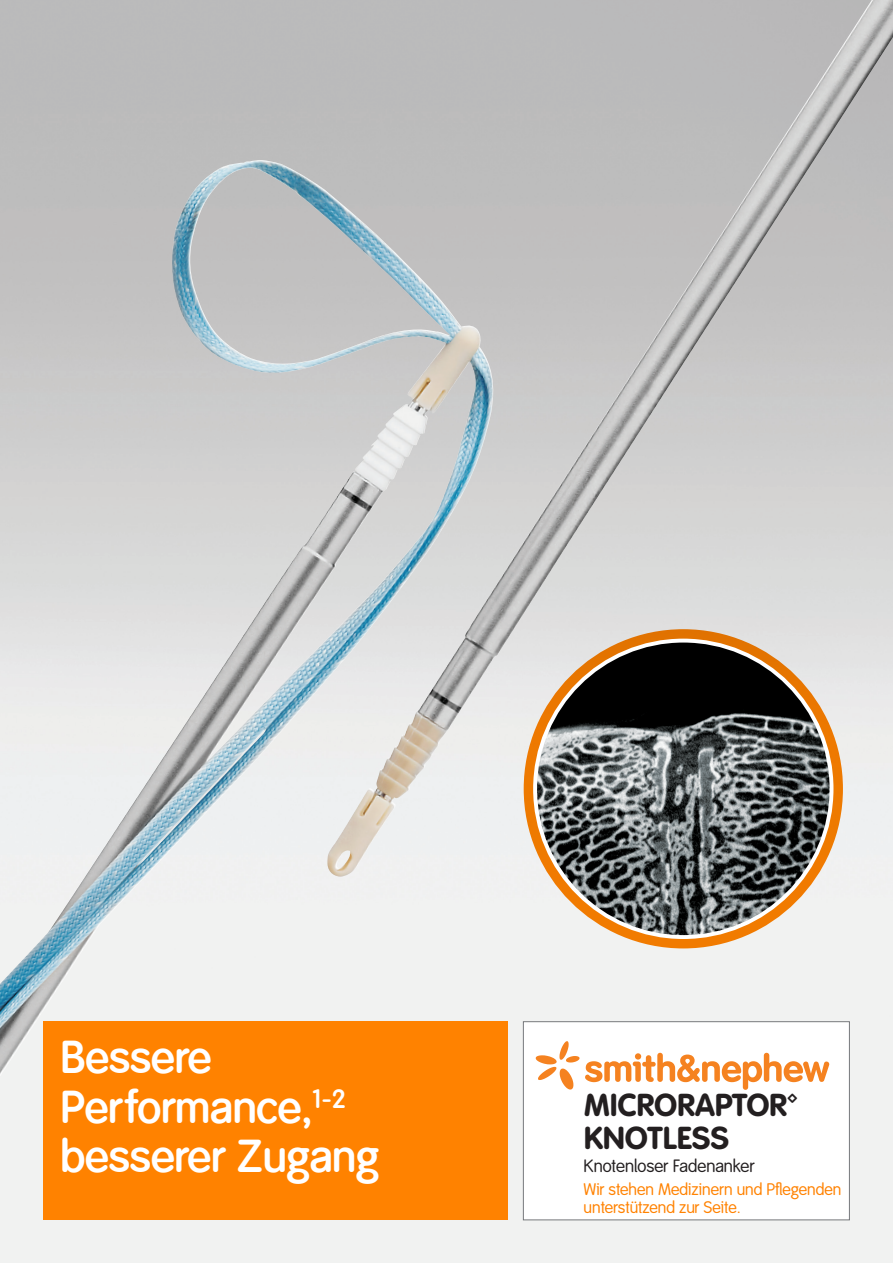
<style>
.page{position:relative;width:893px;height:1263px;background:#fff}
.page>*{position:absolute;margin:0;border:0;box-sizing:border-box;transform-origin:0 0}
.Body{font:600 45px/49.5px "Smith&Nephew";color:#fff}
.t1{font:31.2px/33.5px "Smith&Nephew Product";letter-spacing:.005em;color:#231f20}
.Body-2{font:17.55px "Smith&Nephew";color:#231f20}
.t2{font:17.4px "Smith&Nephew";color:#231f20}
.Body-3{font:16.5px/18px "Smith&Nephew";color:#ff8200}
</style>
<div class="page">
<div style="left:0;top:1076px;width:893px;height:187px;background:#f1f2f1"></div>
<img style="left:0;top:0;width:893px;height:1076px">
<svg style="left:524px;top:629px;width:319px;height:319px;background:#ee9130"></svg>
<img style="left:535px;top:641px;width:296px;height:296px;border-radius:148px">
<div style="left:523px;top:1022px;width:326px;height:198px;background:#fff"></div>
<svg style="left:536px;top:1041px;width:293px;height:49px"></svg>
<div style="left:523px;top:1021px;width:327px;height:199px;border:1px solid #76787b"></div>
<div style="left:43px;top:1021px;width:464px;height:199px;background:#ff8200"></div>
<p class="Body" style="left:60px;top:1034px;width:320px">Bessere<br>Performance,<sup>1-2 </sup>besserer Zugang</p>
<p class="t1" style="left:584px;top:1089px;width:215px">MICRORAPTOR™<br>KNOTLESS</p>
<p class="t2" style="left:584px;top:1156px;width:102px">Suture Anchor</p>
<p class="Body-2" style="left:584px;top:1156px;width:173px">Knotenloser Fadenanker</p>
<p class="Body-3" style="left:584px;top:1180px;width:259px">Wir stehen Medizinern und Pflegenden unterstützend zur Seite.</p>
</div>
